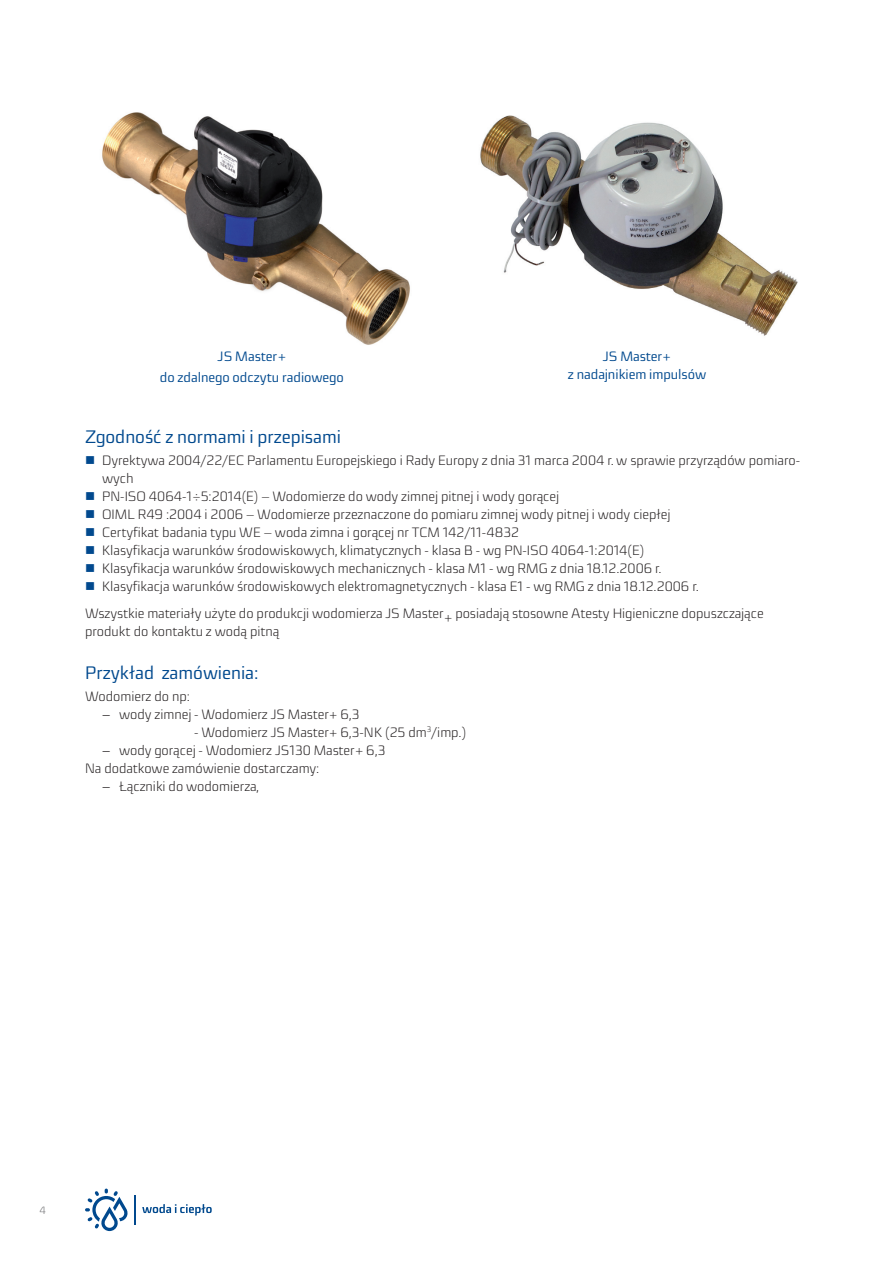
<style>
.page{position:relative;width:893px;height:1263px;background:#fff}
.page>*{position:absolute;margin:0;border:0;box-sizing:border-box;transform-origin:0 0}
.t1{font:18px "Sica";color:#01498e}
.t2{font:300 13.5px/18px "Sica";color:#231f20}
.t3{font:13.5px/18px "Sica";color:#01498e;text-align:center}
.t4{font:300 10.5px "Sica";color:#6c6d70}
.s1{font-weight:400}
</style>
<div class="page">
<svg style="left:85px;top:1188px;width:43px;height:43px"></svg>
<svg style="left:135px;top:1195px;width:1px;height:29px"></svg>
<svg style="left:142px;top:1204px;width:70px;height:11px"></svg>
<img style="left:102px;top:112px;width:308px;height:233px">
<img style="left:480px;top:115px;width:318px;height:221px">
<p class="t3" style="left:160px;top:346px;width:186px;line-height:20.4px">JS Master+<br>do zdalnego odczytu radiowego</p>
<p class="t3" style="left:568px;top:347px;width:140px">JS Master+<br>z nadajnikiem impulsów</p>
<h1 class="t1" style="left:85px;top:424px;width:258px">Zgodność z normami i przepisami</h1>
<p class="t2" style="left:102px;top:451px;width:699px">Dyrektywa 2004/22/EC Parlamentu Europejskiego i Rady Europy z dnia 31 marca 2004 r. w sprawie przyrządów pomiaro&shy;wych<br>PN-ISO 4064-1÷5:2014(E) – Wodomierze do wody zimnej pitnej i wody gorącej<br>OIML R49 :2004 i 2006 – Wodomierze przeznaczone do pomiaru zimnej wody pitnej i wody ciepłej<br>Certyfikat badania typu WE – woda zimna i gorącej nr TCM 142/11-4832<br>Klasyfikacja warunków środowiskowych, klimatycznych - klasa B - wg PN-ISO 4064-1:2014(E)<br>Klasyfikacja warunków środowiskowych mechanicznych - klasa M1 - wg RMG z dnia 18.12.2006 r.<br>Klasyfikacja warunków środowiskowych elektromagnetycznych - klasa E1 - wg RMG z dnia 18.12.2006 r.</p>
<p class="t2" style="left:85px;top:604px;width:680px">Wszystkie materiały użyte do produkcji wodomierza JS Master+ posiadają stosowne Atesty Higieniczne dopuszczające produkt do kontaktu z wodą pitną</p>
<h1 class="t1" style="left:85px;top:659px;width:175px">Przykład zamówienia:</h1>
<p class="t2" style="left:85px;top:687px;width:106px">Wodomierz do np:</p>
<p class="t2" style="left:102px;top:705px;width:259px"><span class="s1">–</span> wody zimnej - Wodomierz JS Master+ 6,3</p>
<p class="t2" style="left:194px;top:723px;width:273px">- Wodomierz JS Master+ 6,3-NK (25 dm<sup>3</sup>/imp.)</p>
<p class="t2" style="left:85px;top:741px;width:302px;text-indent:17px"><span class="s1">–</span> wody gorącej - Wodomierz JS130 Master+ 6,3<br>Na dodatkowe zamówienie dostarczamy:</p>
<p class="t2" style="left:102px;top:777px;width:158px"><span class="s1">–</span> Łączniki do wodomierza,</p>
<p class="t4" style="left:39px;top:1202px;width:8px">4</p>
</div>
